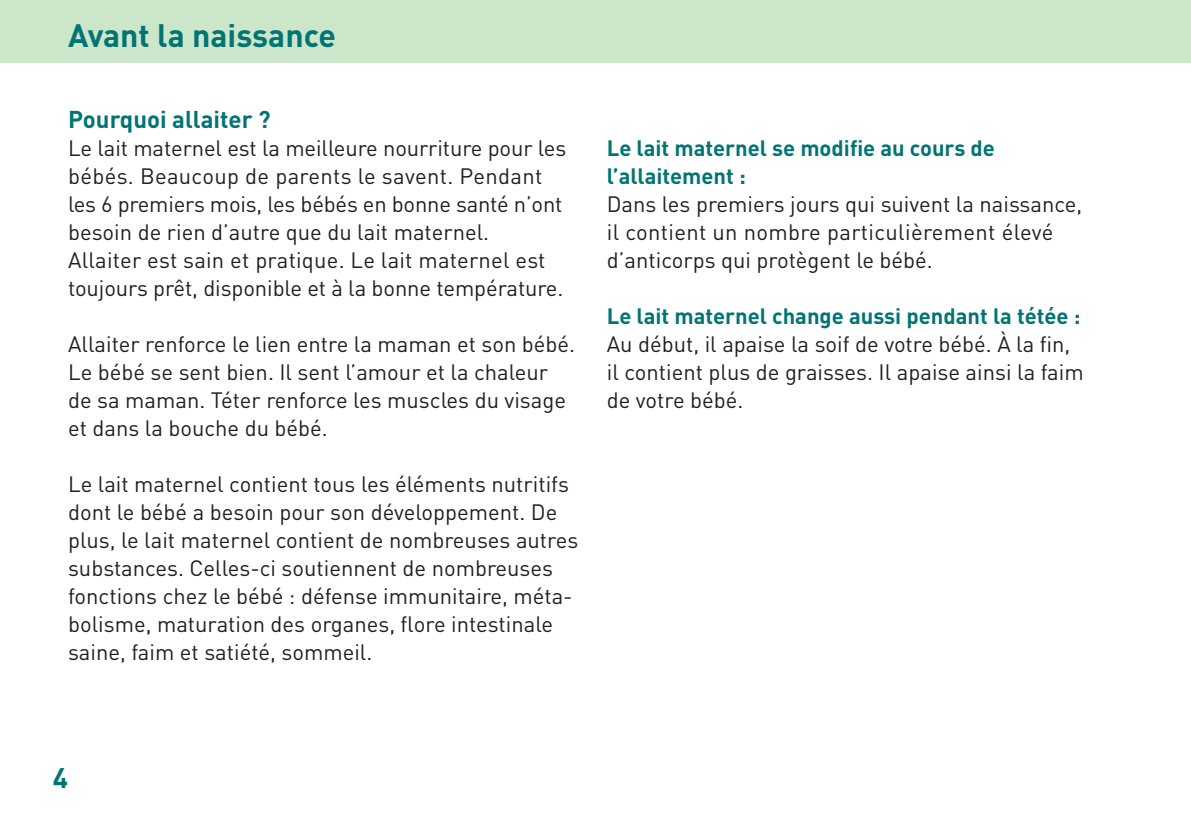
<style>
.page{position:relative;width:1191px;height:840px;background:#fff}
.page>*{position:absolute;margin:0;border:0;box-sizing:border-box;transform-origin:0 0}
.t1{font:700 32px "DINOT";color:#017474}
.t2{font:700 28px "DINOT";color:#017474}
.t3{font:700 24px "DINOT";color:#017474}
.t4{font:22px/28px "DINOT";color:#231f20}
.t5{font:700 22px/28px "DINOT";color:#017474}
</style>
<div class="page">
<div style="left:0;top:0;width:1191px;height:62px;background:#cce6ca"></div>
<h1 class="t1" style="left:68px;top:14px;width:269px">Avant la naissance</h1>
<p class="t3" style="left:68px;top:103px;width:204px">Pourquoi allaiter ?</p>
<p class="t4" style="left:68px;top:133px;width:500px">Le lait maternel est la meilleure nourriture pour les bébés. Beaucoup de parents le savent. Pendant les 6 premiers mois, les bébés en bonne santé n’ont besoin de rien d’autre que du lait maternel.<br>Allaiter est sain et pratique. Le lait maternel est toujours prêt, disponible et à la bonne température.</p>
<p class="t4" style="left:68px;top:329px;width:509px">Allaiter renforce le lien entre la maman et son bébé.<br>Le bébé se sent bien. Il sent l’amour et la chaleur de sa maman. Téter renforce les muscles du visage et dans la bouche du bébé.</p>
<p class="t4" style="left:68px;top:469px;width:512px">Le lait maternel contient tous les éléments nutritifs dont le bébé a besoin pour son développement. De plus, le lait maternel contient de nombreuses autres substances. Celles-ci soutiennent de nombreuses fonctions chez le bébé : défense immunitaire, méta&shy;bolisme, maturation des organes, flore intestinale saine, faim et satiété, sommeil.</p>
<p class="t5" style="left:607px;top:133px;width:389px">Le lait maternel se modifie au cours de l’allaitement :</p>
<p class="t4" style="left:607px;top:189px;width:477px">Dans les premiers jours qui suivent la naissance, il contient un nombre particulièrement élevé d’anticorps qui protègent le bébé.</p>
<p class="t5" style="left:607px;top:301px;width:475px">Le lait maternel change aussi pendant la tétée :</p>
<p class="t4" style="left:607px;top:329px;width:478px">Au début, il apaise la soif de votre bébé. À la fin, il contient plus de graisses. Il apaise ainsi la faim de votre bébé.</p>
<p class="t2" style="left:53px;top:758px;width:17px">4</p>
</div>
